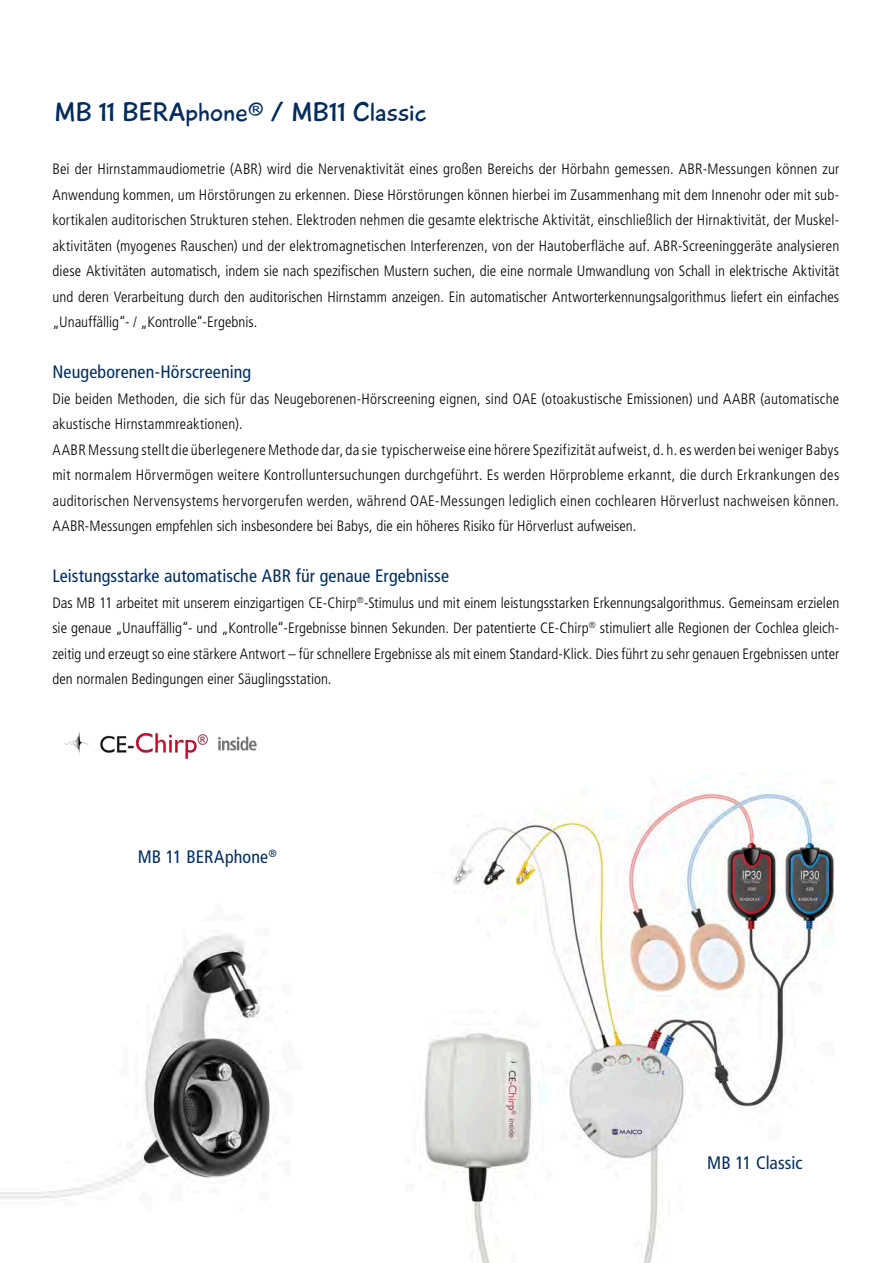
<style>
.page{position:relative;width:887px;height:1263px;background:#fff}
.page>*{position:absolute;margin:0;border:0;box-sizing:border-box;transform-origin:0 0}
.t1{font:27px "Playtime With Hot Toddies";letter-spacing:.005em;color:#002c5d}
.t2{font:condensed 18px "Frutiger LT";letter-spacing:.005em;color:#002c5d}
.t3{font:300 condensed 15px/25.5px "Frutiger LT";letter-spacing:.015em;color:#000;text-align:justify}
</style>
<div class="page">
<img style="left:424px;top:788px;width:411px;height:475px">
<img style="left:0;top:934px;width:274px;height:265px">
<img style="left:64px;top:731px;width:193px;height:28px">
<h1 class="t1" style="left:54px;top:95px;width:374px">MB 11 BERAphone® / MB11 Classic</h1>
<p class="t3" style="left:52px;top:157px;width:788px">Bei der Hirnstammaudiometrie (ABR) wird die Nervenaktivität eines großen Bereichs der Hörbahn gemessen. ABR-Messungen können zur Anwendung kommen, um Hörstörungen zu erkennen. Diese Hörstörungen können hierbei im Zusammenhang mit dem Innenohr oder mit sub&shy;kortikalen auditorischen Strukturen stehen. Elektroden nehmen die gesamte elektrische Aktivität, einschließlich der Hirnaktivität, der Muskel&shy;aktivitäten (myogenes Rauschen) und der elektromagnetischen Interferenzen, von der Hautoberfläche auf. ABR-Screeninggeräte analysieren diese Aktivitäten automatisch, indem sie nach spezifischen Mustern suchen, die eine normale Umwandlung von Schall in elektrische Aktivität und deren Verarbeitung durch den auditorischen Hirnstamm anzeigen. Ein automatischer Antworterkennungsalgorithmus liefert ein einfaches „Unauffällig“- / „Kontrolle“-Ergebnis.</p>
<p class="t2" style="left:52px;top:362px;width:200px">Neugeborenen-Hörscreening</p>
<p class="t3" style="left:52px;top:386px;width:788px;text-align:left">Die beiden Methoden, die sich für das Neugeborenen-Hörscreening eignen, sind OAE (otoakustische Emissionen) und AABR (automatische akustische Hirnstammreaktionen).<br>AABR Messung stellt die überlegenere Methode dar, da sie typischerweise eine hörere Spezifizität aufweist, d. h. es werden bei weniger Babys mit normalem Hörvermögen weitere Kontrolluntersuchungen durchgeführt. Es werden Hörprobleme erkannt, die durch Erkrankungen des auditorischen Nervensystems hervorgerufen werden, während OAE-Messungen lediglich einen cochlearen Hörverlust nachweisen können.<br>AABR-Messungen empfehlen sich insbesondere bei Babys, die ein höheres Risiko für Hörverlust aufweisen.</p>
<p class="t2" style="left:52px;top:566px;width:398px">Leistungsstarke automatische ABR für genaue Ergebnisse</p>
<p class="t3" style="left:52px;top:590px;width:788px">Das MB 11 arbeitet mit unserem einzigartigen CE-Chirp<sup>®</sup>-Stimulus und mit einem leistungsstarken Erkennungsalgorithmus. Gemeinsam erzielen sie genaue „Unauffällig“- und „Kontrolle“-Ergebnisse binnen Sekunden. Der patentierte CE-Chirp<sup>®</sup> stimuliert alle Regionen der Cochlea gleich&shy;zeitig und erzeugt so eine stärkere Antwort – für schnellere Ergebnisse als mit einem Standard-Klick. Dies führt zu sehr genauen Ergebnissen unter den normalen Bedingungen einer Säuglingsstation.</p>
<p class="t2" style="left:138px;top:846px;width:141px">MB 11 BERAphone<sup>®</sup></p>
<p class="t2" style="left:707px;top:1152px;width:97px">MB 11 Classic</p>
</div>
